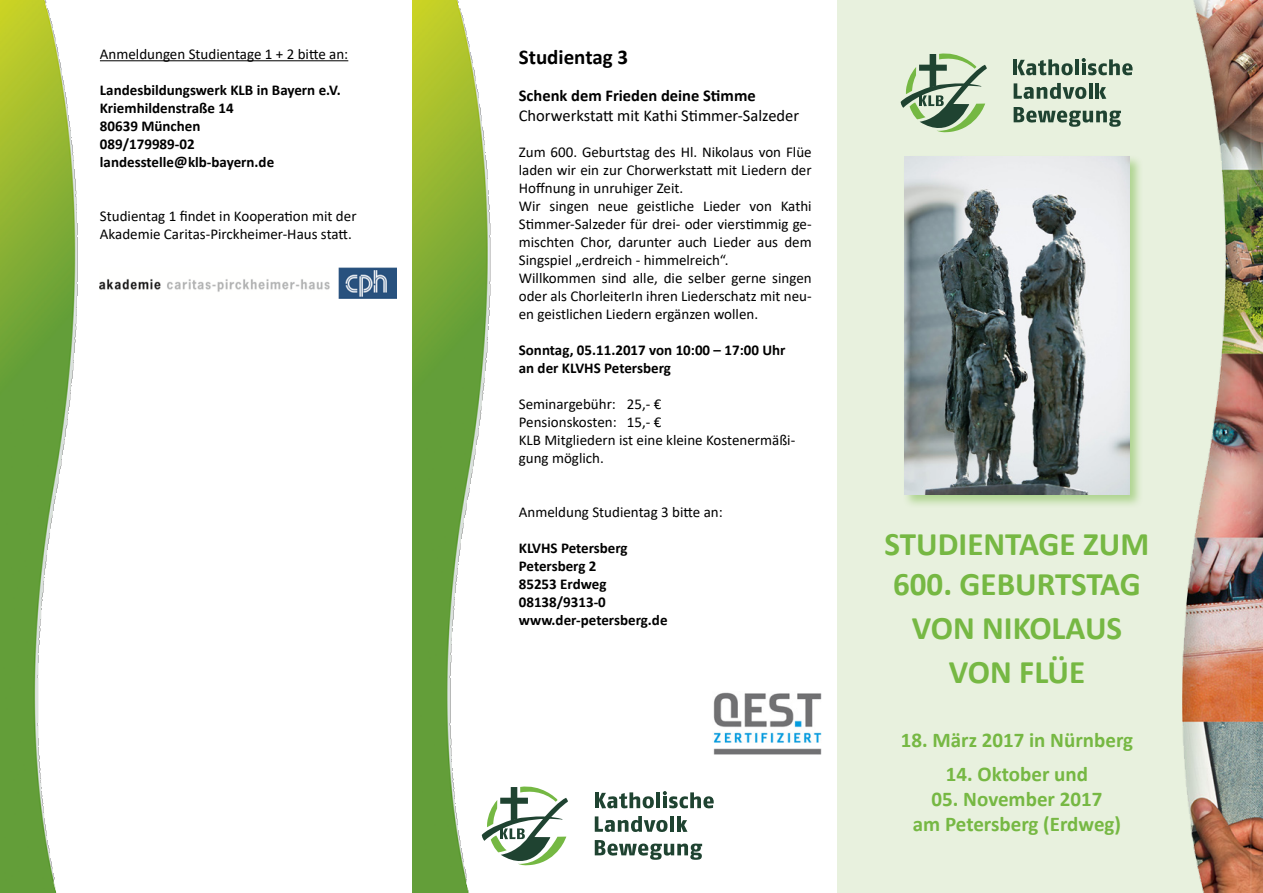
<style>
.page{position:relative;width:1263px;height:893px;background:#fff}
.page>*{position:absolute;margin:0;border:0;box-sizing:border-box;transform-origin:0 0}
.t1{font:700 33px/39.6px "Calibri";color:#76b843}
.t2{font:700 21px/25.2px "Calibri";color:#76b843;text-align:center}
.t3{font:700 21px "Calibri";color:#000}
.t4{font:16.5px "Calibri";color:#000}
.t5{font:700 16.5px "Calibri";color:#000}
.t6{font:15px/18px "Calibri";color:#000}
.t7{font:700 15px/18px "Calibri";color:#000}
</style>
<div class="page">
<img style="left:0;top:0;width:118px;height:893px">
<img style="left:1182px;top:0;width:81px;height:893px">
<img style="left:412px;top:0;width:79px;height:893px">
<div style="left:838px;top:0;width:344px;height:893px;background:#e8f1de"></div>
<svg style="left:900px;top:53px;width:87px;height:79px"></svg>
<hr style="left:1014px;top:60px;width:3px;height:15px;background:#1f4331">
<svg style="left:1017px;top:59px;width:56px;height:16px"></svg>
<hr style="left:1075px;top:59px;width:4px;height:16px;background:#1f4331">
<svg style="left:1082px;top:58px;width:51px;height:17px"></svg>
<svg style="left:1014px;top:83px;width:72px;height:16px"></svg>
<hr style="left:1089px;top:83px;width:3px;height:16px;background:#1f4331">
<hr style="left:1095px;top:83px;width:4px;height:16px;background:#1f4331">
<svg style="left:1099px;top:87px;width:7px;height:12px"></svg>
<svg style="left:1014px;top:107px;width:107px;height:20px"></svg>
<div style="left:902px;top:154px;width:242px;height:355px;background:#76b843;opacity:.5"></div>
<img style="left:904px;top:157px;width:225px;height:338px">
<svg style="left:482px;top:786px;width:86px;height:79px"></svg>
<hr style="left:595px;top:793px;width:3px;height:15px;background:#1f4331">
<svg style="left:599px;top:792px;width:55px;height:16px"></svg>
<hr style="left:656px;top:792px;width:4px;height:16px;background:#1f4331">
<svg style="left:663px;top:791px;width:51px;height:17px"></svg>
<svg style="left:595px;top:816px;width:72px;height:16px"></svg>
<hr style="left:670px;top:816px;width:4px;height:16px;background:#1f4331">
<hr style="left:677px;top:816px;width:3px;height:16px;background:#1f4331">
<svg style="left:680px;top:820px;width:7px;height:12px"></svg>
<svg style="left:595px;top:840px;width:107px;height:20px"></svg>
<img style="left:713px;top:692px;width:109px;height:63px">
<hr style="left:100px;top:60px;width:248px;height:1px;background:#000">
<img style="left:100px;top:268px;width:296px;height:31px">
<p class="t6" style="left:100px;top:45px;width:250px">Anmeldungen Studientage 1 + 2 bitte an:</p>
<p class="t7" style="left:100px;top:81px;width:242px">Landesbildungswerk KLB in Bayern e.V.<br>Kriemhildenstraße 14<br>80639 München<br>089/179989-02 landesstelle@klb-bayern.de</p>
<p class="t6" style="left:100px;top:207px;width:258px">Studientag 1 findet in Kooperation mit der<br>Akademie Caritas-Pirckheimer-Haus statt.</p>
<h2 class="t3" style="left:519px;top:42px;width:111px">Studientag 3</h2>
<p class="t5" style="left:519px;top:84px;width:238px">Schenk dem Frieden deine Stimme</p>
<p class="t4" style="left:519px;top:104px;width:282px">Chorwerkstatt mit Kathi Stimmer-Salzeder</p>
<p class="t6" style="left:519px;top:143px;width:294px">Zum 600. Geburtstag des Hl. Nikolaus von Flüe laden wir ein zur Chorwerkstatt mit Liedern der Hoffnung in unruhiger Zeit.<br>Wir singen neue geistliche Lieder von Kathi Stimmer-Salzeder für drei- oder vierstimmig ge&shy;mischten Chor, darunter auch Lieder aus dem Singspiel „erdreich - himmelreich“.<br>Willkommen sind alle, die selber gerne singen oder als ChorleiterIn ihren Liederschatz mit neu&shy;en geistlichen Liedern ergänzen wollen.</p>
<p class="t7" style="left:519px;top:341px;width:268px">Sonntag, 05.11.2017 von 10:00 – 17:00 Uhr an der KLVHS Petersberg</p>
<p class="t6" style="left:519px;top:395px;width:278px">Seminargebühr: 25,- €<br>Pensionskosten: 15,- €<br>KLB Mitgliedern ist eine kleine Kostenermäßi&shy;gung möglich.</p>
<p class="t6" style="left:519px;top:503px;width:205px">Anmeldung Studientag 3 bitte an:</p>
<p class="t7" style="left:519px;top:539px;width:150px">KLVHS Petersberg<br>Petersberg 2<br>85253 Erdweg<br>08138/9313-0 www.der-petersberg.de</p>
<h1 class="t1" style="left:885px;top:524px;width:266px">STUDIENTAGE ZUM<br>600. GEBURTSTAG</h1>
<h1 class="t1" style="left:912px;top:605px;width:212px;line-height:43.8px;text-align:center">VON NIKOLAUS<br>VON FLÜE</h1>
<h2 class="t2" style="left:901px;top:727px;width:234px">18. März 2017 in Nürnberg</h2>
<h2 class="t2" style="left:946px;top:761px;width:144px">14. Oktober und</h2>
<h2 class="t2" style="left:913px;top:786px;width:210px">05. November 2017<br>am Petersberg (Erdweg)</h2>
</div>
